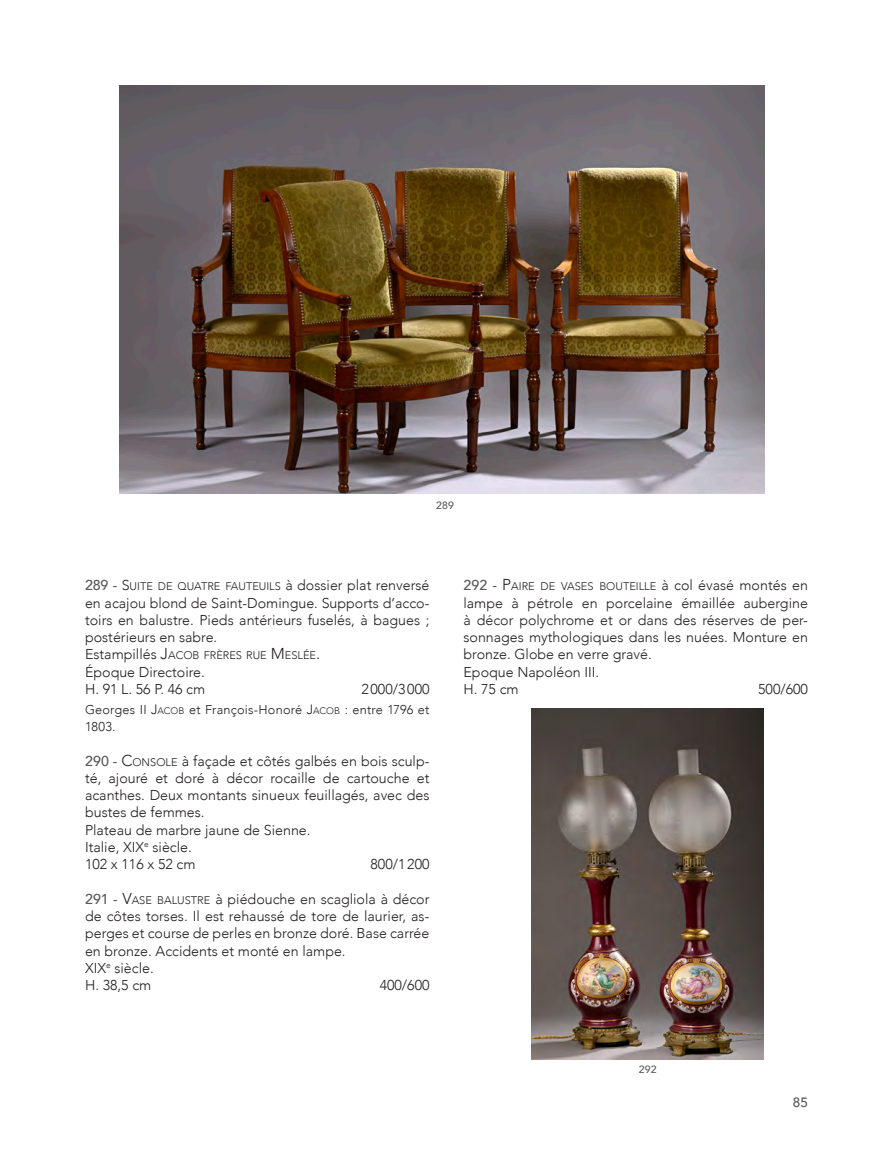
<style>
.page{position:relative;width:893px;height:1149px;background:#fff}
.page>*{position:absolute;margin:0;border:0;box-sizing:border-box;transform-origin:0 0}
.t1{font:300 14.25px/17.2px "Avenir";color:#231f20;text-align:justify}
.t2{font:500 13.5px "Avenir";color:#57585a}
.notes_1{font:300 12.75px/17.2px "Avenir";letter-spacing:.015em;color:#231f20}
.t3{font:300 10.95px "Avenir";color:#231f20}
.t4{font:500 10.5px "Avenir";letter-spacing:.02em;color:#57585a}
.s1{font-weight:500;color:#57585a}
.s2{font-size:10.95px}
.s3{font-size:14.25px}
.s4{font-size:15.75px}
.s5{font-size:13.5px}
.s6{font-size:9.45px}
.s7{font-weight:500;font-size:14.25px;color:#57585a}
</style>
<div class="page">
<img style="left:119px;top:85px;width:646px;height:408px">
<img style="left:531px;top:708px;width:233px;height:351px">
<p class="t4" style="left:436px;top:495px;width:19px">289</p>
<p class="t1" style="left:85px;top:576px;width:346px"><span class="s1">289 -</span> S<span class="s2">UITE DE QUATRE FAUTEUILS</span> à dossier plat renversé en acajou blond de Saint-Domingue. Supports d’acco&shy;toirs en balustre. Pieds antérieurs fuselés, à bagues ; postérieurs en sabre.</p>
<p class="t3" style="left:85px;top:649px;width:237px"><span class="s3">Estampillés</span> <span class="s4">J</span>ACOB FRÈRES RUE <span class="s4">M</span> ESLÉE<span class="s4">.</span></p>
<p class="t1" style="left:85px;top:663px;width:121px">Époque Directoire.</p>
<p class="t1" style="left:85px;top:680px;width:122px">H. 91 L. 56 P. 46 cm</p>
<p class="t1" style="left:361px;top:680px;width:70px">2000/3000</p>
<p class="notes_1" style="left:85px;top:700px;width:346px">Georges II <span class="s5">J</span><span class="s6">ACOB</span> et François-Honoré <span class="s5">J</span><span class="s6">ACOB</span> : entre 1796 et<br>1803.</p>
<p class="t1" style="left:85px;top:752px;width:346px"><span class="s1">290 -</span> <span class="s4">C</span><span class="s2">ONSOLE</span> à façade et côtés galbés en bois sculp&shy;té, ajouré et doré à décor rocaille de cartouche et acanthes. Deux montants sinueux feuillagés, avec des bustes de femmes.</p>
<p class="t1" style="left:85px;top:821px;width:227px">Plateau de marbre jaune de Sienne.</p>
<p class="t1" style="left:85px;top:838px;width:108px">Italie, XIX<sup>e</sup> siècle.</p>
<p class="t1" style="left:85px;top:855px;width:112px">102 x 116 x 52 cm</p>
<p class="t1" style="left:371px;top:855px;width:60px">800/1200</p>
<p class="t1" style="left:85px;top:890px;width:346px"><span class="s1">291 -</span> <span class="s4">V</span><span class="s2">ASE BALUSTRE</span> à piédouche en scagliola à décor de côtes torses. Il est rehaussé de tore de laurier, as&shy;perges et course de perles en bronze doré. Base carrée en bronze. Accidents et monté en lampe.</p>
<p class="t1" style="left:85px;top:959px;width:70px">XIX<sup>e</sup> siècle.</p>
<p class="t1" style="left:85px;top:976px;width:68px">H. 38,5 cm</p>
<p class="t1" style="left:380px;top:976px;width:51px">400/600</p>
<p class="t3" style="left:463px;top:580px;width:346px"><span class="s7">292 -</span> <span class="s4">P</span>AIRE DE VASES BOUTEILLE <span class="s3">à col évasé montés en</span></p>
<p class="t1" style="left:463px;top:594px;width:346px">lampe à pétrole en porcelaine émaillée aubergine à décor polychrome et or dans des réserves de per&shy;sonnages mythologiques dans les nuées. Monture en bronze. Globe en verre gravé.</p>
<p class="t1" style="left:463px;top:663px;width:137px">Epoque Napoléon III.</p>
<p class="t1" style="left:463px;top:680px;width:57px">H. 75 cm</p>
<p class="t1" style="left:758px;top:680px;width:51px">500/600</p>
<p class="t4" style="left:639px;top:1060px;width:20px">292</p>
<p class="t2" style="left:793px;top:1090px;width:17px">85</p>
</div>
